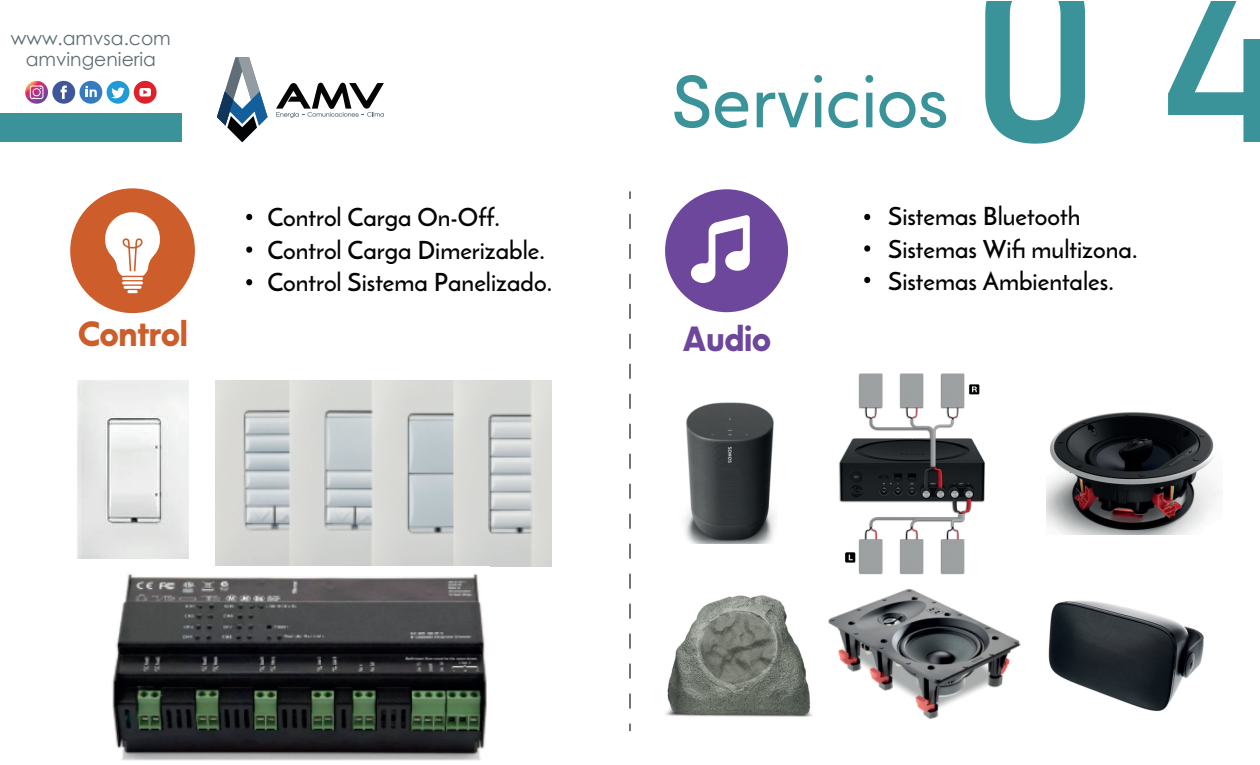
<style>
.page{position:relative;width:1260px;height:765px;background:#fff}
.page>*{position:absolute;margin:0;border:0;box-sizing:border-box;transform-origin:0 0}
.t1{font:246.25px "Bahnschrift";color:#3a9399}
.t2{font:73.75px "Modeco Trial";letter-spacing:-.025em;color:#3a9399}
.t3{font:700 35px "Modeco Trial";letter-spacing:-.025em;color:#ce5d2c}
.t4{font:700 35px "Modeco Trial";letter-spacing:-.025em;color:#6d479c}
.t5{font:25px/32.5px "Reem Kufi";color:#030406}
.t6{font:18.75px/21px "Century Gothic";color:#5f6e77;text-align:center}
</style>
<div class="page">
<svg style="left:217px;top:57px;width:51px;height:85px"></svg>
<svg style="left:276px;top:82px;width:108px;height:36px"></svg>
<div style="left:134px;top:81px;width:23px;height:23px;background:#dd222c;border-radius:50%"></div>
<div style="left:139px;top:88px;width:12px;height:8px;background:#fff;border-radius:2px"></div>
<svg style="left:143px;top:90px;width:5px;height:4px"></svg>
<div style="left:79px;top:81px;width:23px;height:23px;background:#357bbf;border-radius:50%"></div>
<svg style="left:85px;top:86px;width:12px;height:11px"></svg>
<div style="left:107px;top:81px;width:22px;height:23px;background:#1d9cd8;border-radius:50%"></div>
<svg style="left:111px;top:88px;width:14px;height:10px"></svg>
<svg style="left:25px;top:81px;width:23px;height:23px"></svg>
<svg style="left:30px;top:86px;width:13px;height:13px"></svg>
<div style="left:52px;top:81px;width:23px;height:23px;background:#3d569c;border-radius:50%"></div>
<svg style="left:61px;top:86px;width:6px;height:13px"></svg>
<div style="left:0;top:113px;width:181px;height:29px;background:#3a9399"></div>
<svg style="left:629px;top:191px;width:2px;height:8px"></svg>
<svg style="left:629px;top:214px;width:2px;height:495px"></svg>
<svg style="left:629px;top:724px;width:2px;height:7px"></svg>
<div style="left:70px;top:188px;width:125px;height:125px;background:#ce5d2c;border-radius:50%"></div>
<svg style="left:105px;top:212px;width:55px;height:81px"></svg>
<div style="left:665px;top:189px;width:123px;height:123px;background:#6d479c;border-radius:50%"></div>
<svg style="left:690px;top:215px;width:60px;height:68px"></svg>
<svg style="left:246px;top:214px;width:7px;height:6px"></svg>
<svg style="left:246px;top:247px;width:7px;height:6px"></svg>
<svg style="left:246px;top:279px;width:7px;height:6px"></svg>
<svg style="left:864px;top:214px;width:7px;height:6px"></svg>
<svg style="left:864px;top:245px;width:7px;height:7px"></svg>
<svg style="left:864px;top:277px;width:7px;height:6px"></svg>
<img style="left:78px;top:380px;width:110px;height:179px">
<img style="left:215px;top:380px;width:336px;height:186px">
<img style="left:112px;top:573px;width:375px;height:188px">
<img style="left:685px;top:402px;width:90px;height:141px">
<img style="left:838px;top:373px;width:147px;height:202px">
<img style="left:1047px;top:412px;width:174px;height:123px">
<img style="left:665px;top:595px;width:148px;height:122px">
<img style="left:828px;top:589px;width:192px;height:130px">
<img style="left:1048px;top:600px;width:156px;height:112px">
<p class="t6" style="left:11px;top:27px;width:161px">www.amvsa.com amvingenieria</p>
<h2 class="t2" style="left:670px;top:52px;width:281px">Servicios</h2>
<h1 class="t1" style="left:967px;top:-132px;width:327px">04</h1>
<p class="t5" style="left:267px;top:203px;width:286px">Control Carga On-Off.<br>Control Carga Dimerizable.<br>Control Sistema Panelizado.</p>
<p class="t5" style="left:888px;top:202px;width:251px">Sistemas Bluetooth<br>Sistemas Wifi multizona.<br>Sistemas Ambientales.</p>
<h3 class="t3" style="left:78px;top:311px;width:112px">Control</h3>
<h3 class="t4" style="left:683px;top:316px;width:90px">Audio</h3>
</div>
